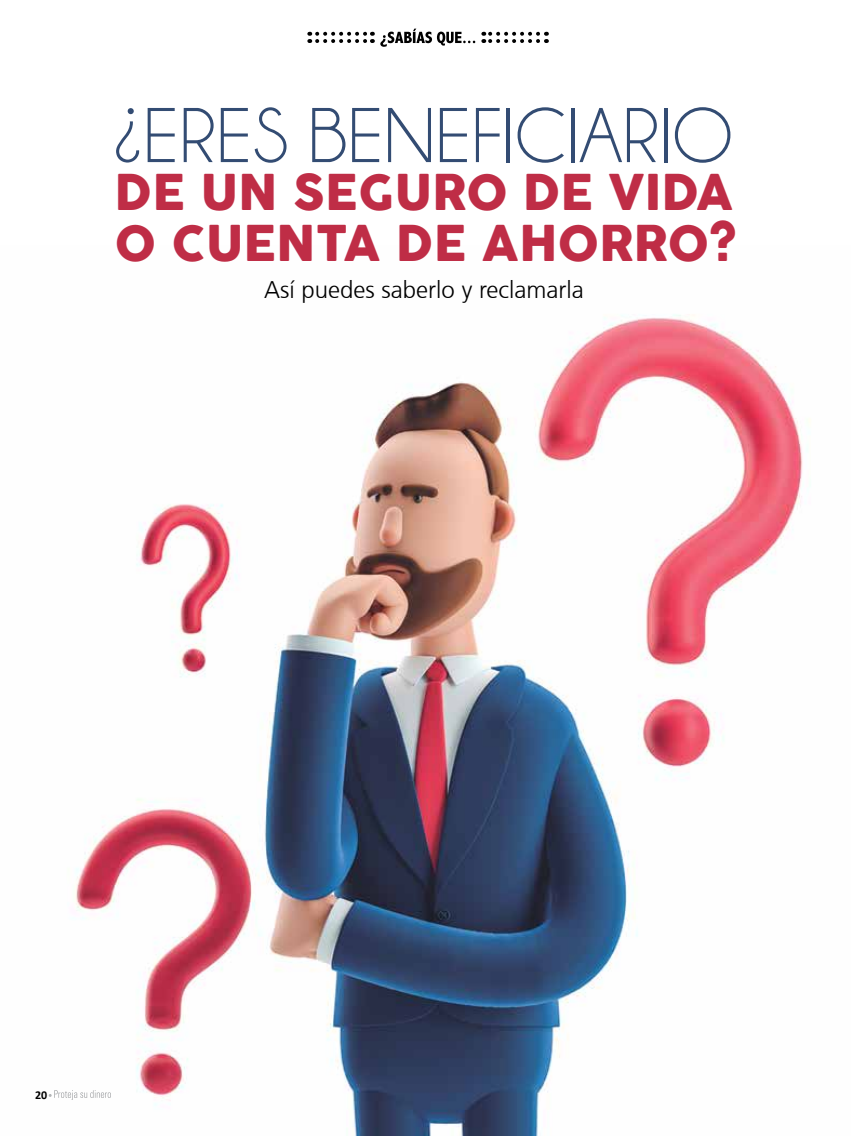
<style>
.page{position:relative;width:851px;height:1136px;background:#fff}
.page>*{position:absolute;margin:0;border:0;box-sizing:border-box;transform-origin:0 0}
.t1{font:78.3px "Champagne&Limousines";letter-spacing:.005em;color:#334c73}
.t2{font:48.3px/51.4px "Cocogoose";letter-spacing:.005em;color:#bf2d46}
.t3{font:300 24px "Frutiger CE";color:#000}
.t4{font:700 12px "Calibri";color:#000}
</style>
<div class="page">
<img style="left:48px;top:314px;width:762px;height:821px">
<svg style="left:49px;top:1090px;width:62px;height:9px"></svg>
<svg style="left:317px;top:32px;width:56px;height:11px"></svg>
<svg style="left:483px;top:32px;width:55px;height:11px"></svg>
<svg style="left:380px;top:29px;width:95px;height:18px"></svg>
<h1 class="t1" style="left:114px;top:96px;width:620px">¿ERES BENEFICIARIO</h1>
<p class="t2" style="left:115px;top:168px;width:623px">DE UN SEGURO DE VIDA<br>O CUENTA DE AHORRO?</p>
<p class="t3" style="left:264px;top:275px;width:321px">Así puedes saberlo y reclamarla</p>
<p class="t4" style="left:35px;top:1086px;width:14px">20</p>
</div>
